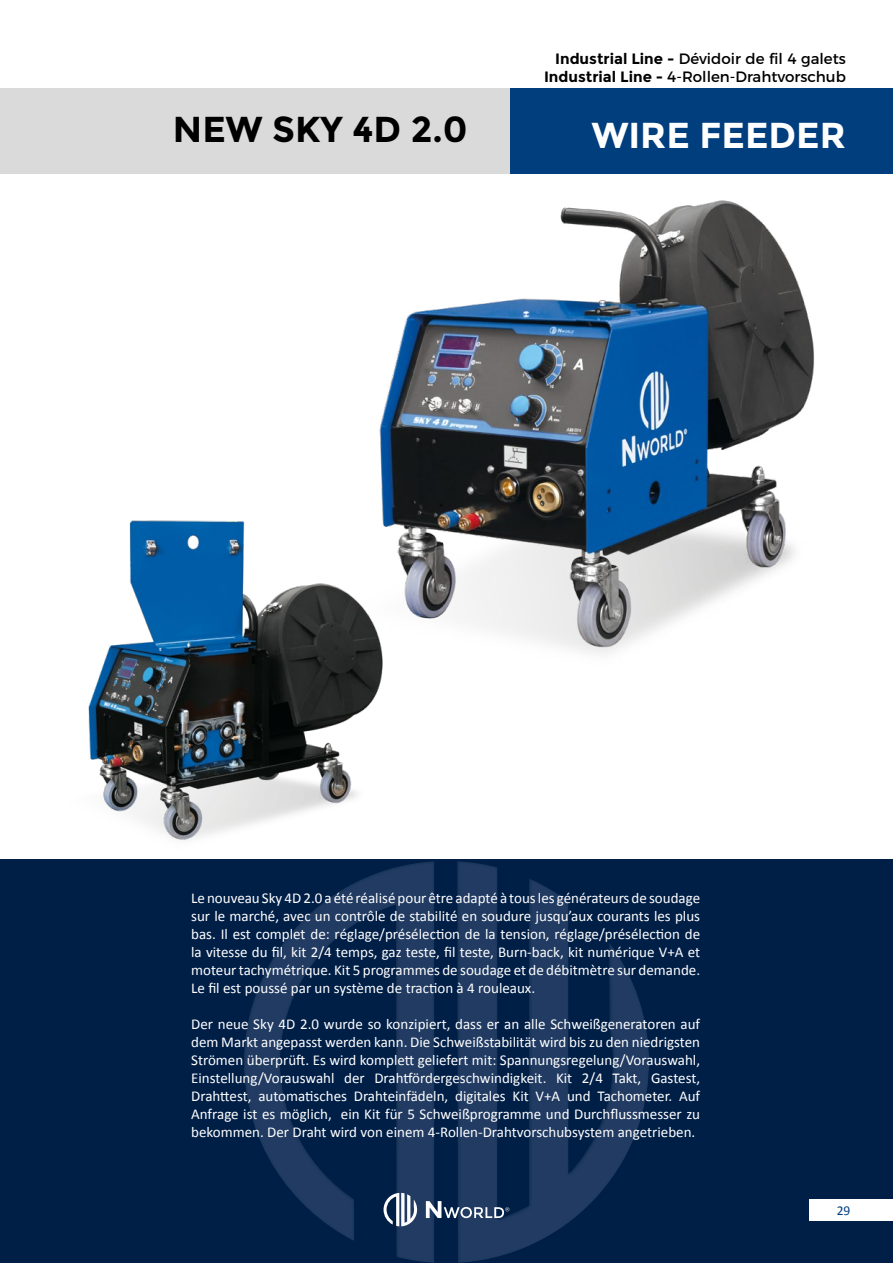
<style>
.page{position:relative;width:893px;height:1263px;background:#fff}
.page>*{position:absolute;margin:0;border:0;box-sizing:border-box;transform-origin:0 0}
.t1{font:700 36px "Montserrat";color:#000}
.t2{font:700 36px "Montserrat";color:#fff}
.t3{font:15px/18px "Calibri";color:#fff;text-align:justify}
.t4{font:15px/18px "Montserrat";color:#000;text-align:right}
.t5{font:13.5px "Calibri";color:#003e7d}
.s1{font-weight:700}
</style>
<div class="page">
<hr style="left:0;top:0;width:1px;height:859px;background:#f0f0f0">
<div style="left:0;top:88px;width:557px;height:85px;background:#dadada"></div>
<div style="left:510px;top:88px;width:383px;height:85px;background:#003e7d"></div>
<div style="left:0;top:859px;width:893px;height:404px;background:#001f47"></div>
<div style="left:809px;top:1199px;width:84px;height:21px;background:#fff"></div>
<div style="left:242px;top:859px;width:408px;height:404px;background:#000;opacity:.6"></div>
<svg style="left:384px;top:1193px;width:33px;height:33px"></svg>
<svg style="left:426px;top:1201px;width:83px;height:17px"></svg>
<img style="left:88px;top:520px;width:302px;height:356px">
<img style="left:358px;top:200px;width:456px;height:475px">
<h1 class="t1" style="left:173px;top:108px;width:296px">NEW SKY 4D 2.0</h1>
<p class="t4" style="left:544px;top:48px;width:303px"><span class="s1">Industrial Line -</span> Dévidoir de fil 4 galets<br><span class="s1">Industrial Line -</span> 4-Rollen-Drahtvorschub</p>
<h1 class="t2" style="left:592px;top:114px;width:256px">WIRE FEEDER</h1>
<p class="t3" style="left:191px;top:889px;width:510px">Le nouveau Sky 4D 2.0 a été réalisé pour être adapté à tous les générateurs de soudage sur le marché, avec un contrôle de stabilité en soudure jusqu’aux courants les plus bas. Il est complet de: réglage/présélection de la tension, réglage/présélection de la vitesse du fil, kit 2/4 temps, gaz teste, fil teste, Burn-back, kit numérique V+A et moteur tachymétrique. Kit 5 programmes de soudage et de débitmètre sur demande.<br>Le fil est poussé par un système de traction à 4 rouleaux.</p>
<p class="t3" style="left:191px;top:1015px;width:510px">Der neue Sky 4D 2.0 wurde so konzipiert, dass er an alle Schweißgeneratoren auf dem Markt angepasst werden kann. Die Schweißstabilität wird bis zu den niedrigsten Strömen überprüft. Es wird komplett geliefert mit: Spannungsregelung/Vorauswahl, Einstellung/Vorauswahl der Drahtfördergeschwindigkeit. Kit 2/4 Takt, Gastest, Drahttest, automatisches Drahteinfädeln, digitales Kit V+A und Tachometer. Auf Anfrage ist es möglich, ein Kit für 5 Schweißprogramme und Durchflussmesser zu bekommen. Der Draht wird von einem 4-Rollen-Drahtvorschubsystem angetrieben.</p>
<p class="t5" style="left:837px;top:1202px;width:15px">29</p>
</div>
